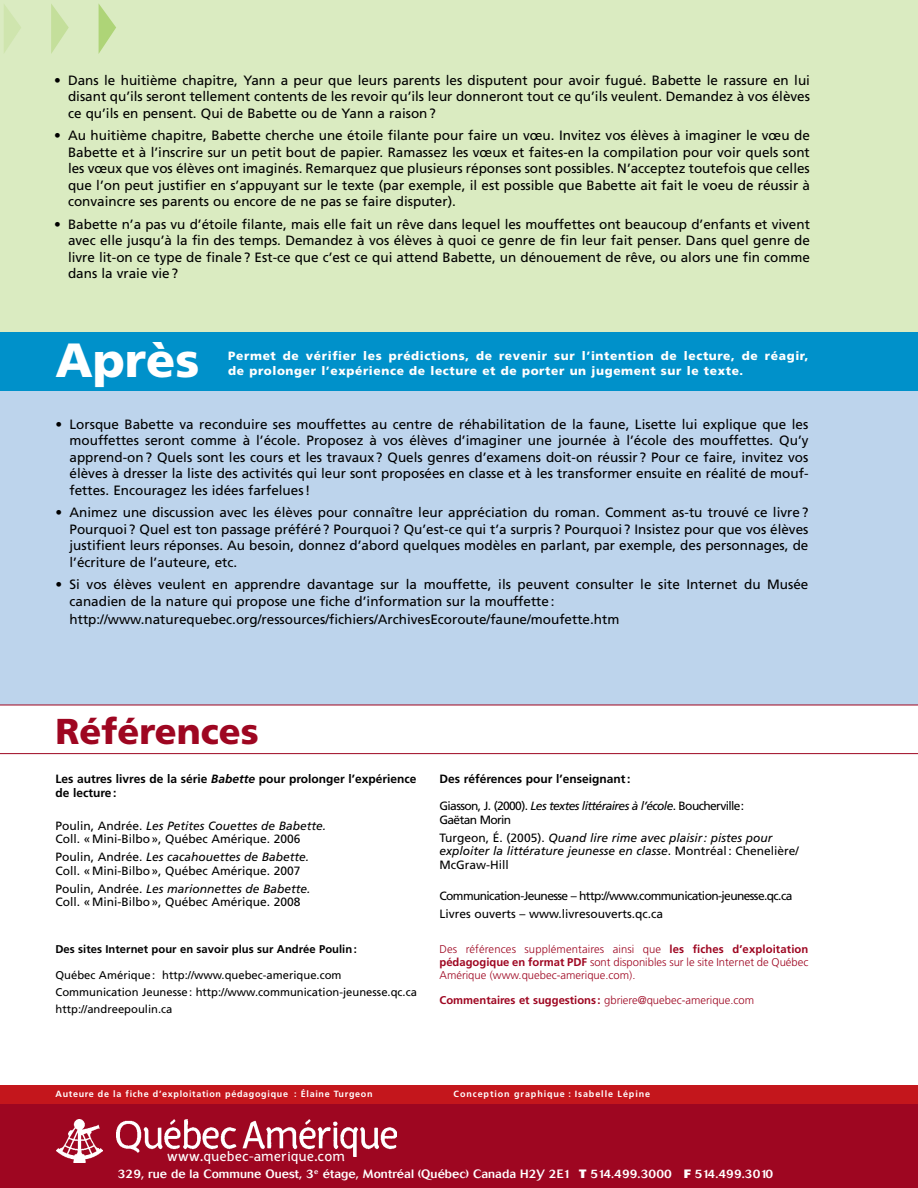
<style>
.page{position:relative;width:918px;height:1188px;background:#fff}
.page>*{position:absolute;margin:0;border:0;box-sizing:border-box;transform-origin:0 0}
.t1{font:900 48px "Frutiger";color:#fff}
.t2{font:900 36px "Frutiger";color:#9e0621}
.t3{font:700 14.55px "Halvorsen";color:#fff}
.t4{font:13.5px/16.5px "Frutiger";color:#000;text-align:justify}
.t5{font:12px/13.5px "Frutiger";color:#000}
.t6{font:12px/13.5px "Frutiger";letter-spacing:-.05em;color:#000}
.t7{font:900 12px "Frutiger";letter-spacing:.05em;color:#fff}
.t8{font:italic 12px/13.5px "Frutiger";color:#000}
.t9{font:700 12px/13.5px "Frutiger";color:#000}
.t10{font:500 12px "Cosmos";letter-spacing:.005em;color:#fff}
.t11{font:300 11.25px/12.8px "Frutiger";color:#9e0621;text-align:justify}
.t12{font:11.25px/17.2px "Frutiger";color:#000}
.t13{font:700 11.25px "Frutiger";color:#000}
.t14{font:700 9px "Frutiger";letter-spacing:.075em;color:#fff}
.t15{font:700 9px "Frutiger";letter-spacing:.1em;color:#fff}
.s1{font-style:italic}
.s2{font-style:normal}
.s3{font-weight:700}
.s4{font-weight:800}
</style>
<div class="page">
<div style="left:0;top:336px;width:918px;height:393px;background:#bdd4ec"></div>
<div style="left:0;top:1087px;width:918px;height:101px;background:#9e0621"></div>
<img style="left:57px;top:1119px;width:46px;height:44px">
<div style="left:0;top:1086px;width:918px;height:18px;background:#c4161c"></div>
<img style="left:116px;top:1120px;width:281px;height:36px">
<div style="left:0;top:0;width:918px;height:332px;background:#daebc1"></div>
<div style="left:0;top:332px;width:918px;height:59px;background:#0091ca"></div>
<svg style="left:4px;top:4px;width:17px;height:49px"></svg>
<svg style="left:51px;top:4px;width:18px;height:50px"></svg>
<svg style="left:99px;top:4px;width:17px;height:49px"></svg>
<svg style="left:0;top:705px;width:918px;height:49px"></svg>
<p class="t4" style="left:68px;top:72px;width:744px;text-indent:-14px">• Dans le huitième chapitre, Yann a peur que leurs parents les disputent pour avoir fugué. Babette le rassure en lui disant qu’ils seront tellement contents de les revoir qu’ils leur donneront tout ce qu’ils veulent. Demandez à vos élèves ce qu’ils en pensent. Qui de Babette ou de Yann a raison?</p>
<p class="t4" style="left:68px;top:127px;width:744px;text-indent:-14px">• Au huitième chapitre, Babette cherche une étoile filante pour faire un vœu. Invitez vos élèves à imaginer le vœu de Babette et à l’inscrire sur un petit bout de papier. Ramassez les vœux et faites-en la compilation pour voir quels sont les vœux que vos élèves ont imaginés. Remarquez que plusieurs réponses sont possibles. N’acceptez toutefois que celles que l’on peut justifier en s’appuyant sur le texte (par exemple, il est possible que Babette ait fait le voeu de réussir à convaincre ses parents ou encore de ne pas se faire disputer).</p>
<p class="t4" style="left:68px;top:216px;width:743px;text-indent:-14px">• Babette n’a pas vu d’étoile filante, mais elle fait un rêve dans lequel les mouffettes ont beaucoup d’enfants et vivent avec elle jusqu’à la fin des temps. Demandez à vos élèves à quoi ce genre de fin leur fait penser. Dans quel genre de livre lit-on ce type de finale? Est-ce que c’est ce qui attend Babette, un dénouement de rêve, ou alors une fin comme dans la vraie vie?</p>
<h1 class="t1" style="left:56px;top:331px;width:146px">Après</h1>
<p class="t7" style="left:228px;top:349px;width:582px">Permet de vérifier les prédictions, de revenir sur l’intention de lecture, de réagir,</p>
<p class="t7" style="left:228px;top:363px;width:516px">de prolonger l’expérience de lecture et de porter un jugement sur le texte.</p>
<p class="t4" style="left:70px;top:416px;width:741px;text-indent:-14px">• Lorsque Babette va reconduire ses mouffettes au centre de réhabilitation de la faune, Lisette lui explique que les mouffettes seront comme à l’école. Proposez à vos élèves d’imaginer une journée à l’école des mouffettes. Qu’y apprend-on? Quels sont les cours et les travaux ? Quels genres d’examens doit-on réussir ? Pour ce faire, invitez vos élèves à dresser la liste des activités qui leur sont proposées en classe et à les transformer ensuite en réalité de mouf&shy;fettes. Encouragez les idées farfelues!</p>
<p class="t4" style="left:70px;top:504px;width:740px;text-indent:-14px">• Animez une discussion avec les élèves pour connaître leur appréciation du roman. Comment as-tu trouvé ce livre?<br>Pourquoi? Quel est ton passage préféré? Pourquoi ? Qu’est-ce qui t’a surpris ? Pourquoi ? Insistez pour que vos élèves justifient leurs réponses. Au besoin, donnez d’abord quelques modèles en parlant, par exemple, des personnages, de l’écriture de l’auteure, etc.</p>
<p class="t4" style="left:70px;top:576px;width:740px;text-indent:-14px">• Si vos élèves veulent en apprendre davantage sur la mouffette, ils peuvent consulter le site Internet du Musée canadien de la nature qui propose une fiche d’information sur la mouffette:</p>
<p class="t4" style="left:70px;top:611px;width:551px">http://www.naturequebec.org/ressources/fichiers/ArchivesEcoroute/faune/moufette.htm</p>
<h2 class="t2" style="left:56px;top:709px;width:205px">Références</h2>
<p class="t9" style="left:56px;top:772px;width:363px">Les autres livres de la série <span class="s1">Babette</span> pour prolonger l’expérience de lecture:</p>
<p class="t5" style="left:56px;top:819px;width:272px">Poulin, Andrée. <span class="s1">Les Petites Couettes de Babette.<br></span>Coll. «Mini-Bilbo», Québec Amérique. 2006</p>
<p class="t5" style="left:56px;top:850px;width:255px">Poulin, Andrée. <span class="s1">Les cacahouettes de Babette.<br></span>Coll. «Mini-Bilbo», Québec Amérique. 2007</p>
<p class="t5" style="left:56px;top:882px;width:257px">Poulin, Andrée. <span class="s1">Les marionnettes de Babette.<br></span>Coll. «Mini-Bilbo», Québec Amérique. 2008</p>
<p class="t13" style="left:56px;top:943px;width:303px">Des sites I nternet pour en savoir plus sur Andrée Poulin:</p>
<p class="t12" style="left:56px;top:966px;width:363px">Québec Amérique: http://www.quebec-amerique.com<br>Communication Jeunesse: http://www.communication-jeunesse.qc.ca http://andreepoulin.ca</p>
<p class="t9" style="left:440px;top:772px;width:192px">Des références pour l’enseignant:</p>
<p class="t6" style="left:440px;top:799px;width:306px">Giasson, J. (2000). <span class="s1">Les textes littéraires à l’école</span>. Boucherville:<br>Gaëtan Morin</p>
<p class="t8" style="left:440px;top:831px;width:361px"><span class="s2">Turgeon, É. (2005).</span> Quand lire rime avec plaisir: pistes pour exploiter la littérature jeunesse en classe<span class="s2">. Montréal: Chenelière/<br>McGraw-Hill</span></p>
<p class="t6" style="left:440px;top:887px;width:354px;line-height:18px">Communication-Jeunesse – http://www.communication-jeunesse.qc.ca<br>Livres ouverts – www.livresouverts.qc.ca</p>
<p class="t11" style="left:440px;top:943px;width:371px">Des références supplémentaires ainsi que <span class="s3">les fiches d’exploitation pédagogique en format PDF</span> sont disponibles sur le site Internet de Québec Amérique (www.quebec-amerique.com).</p>
<p class="t11" style="left:440px;top:994px;width:316px"><span class="s3">Commentaires et suggestions :</span> gbriere@quebec-amerique.com</p>
<p class="t14" style="left:56px;top:1088px;width:319px">Auteure de la fiche d’exploitation pédagogique : Élaine Turgeon</p>
<p class="t15" style="left:454px;top:1088px;width:198px">Conception graphique : Isabelle Lépine</p>
<p class="t3" style="left:167px;top:1149px;width:180px">www.quebec-amerique.com</p>
<p class="t10" style="left:118px;top:1167px;width:657px">329, rue de la Commune Ouest, 3<sup>e</sup> étage, Montréal (Québec) Canada H2Y 2E1 <span class="s4">T</span> 514.499.3000 <span class="s4">F</span> 514.499.3010</p>
</div>
